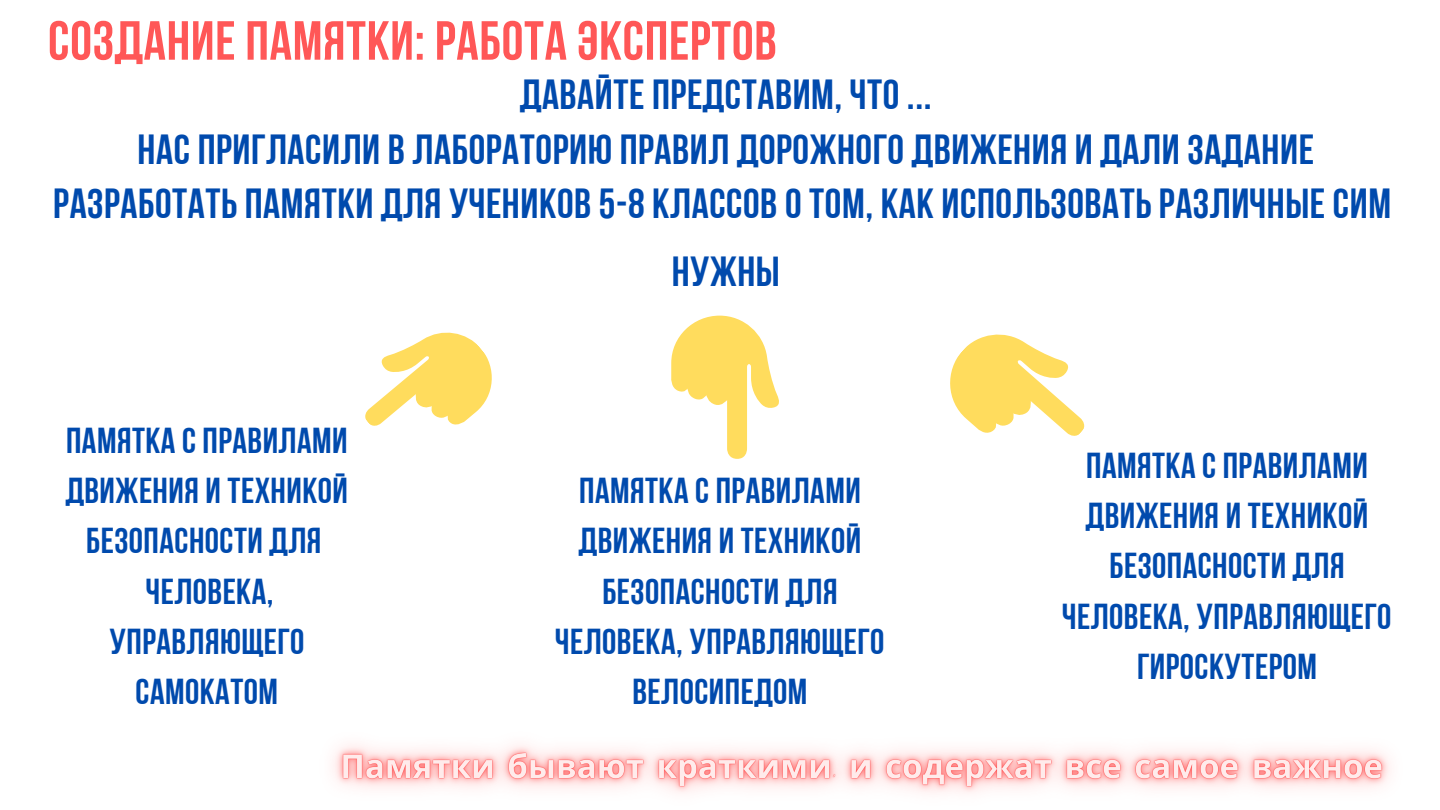
<style>
.page{position:relative;width:1440px;height:810px;background:#fff}
.page>*{position:absolute;margin:0;border:0;box-sizing:border-box;transform-origin:0 0}
.t1{font:55px "Bebas Neue Cyrillic";letter-spacing:.015em;color:#ff5757}
.t2{font:42px/54.7px "Bebas Neue Cyrillic";letter-spacing:.015em;color:#004aad;text-align:center}
.t3{font:36px/50.2px "Bebas Neue Cyrillic";letter-spacing:.015em;color:#004aad;text-align:center}
</style>
<div class="page">
<svg style="left:950px;top:334px;width:135px;height:102px"></svg>
<svg style="left:365px;top:332px;width:127px;height:94px"></svg>
<svg style="left:671px;top:316px;width:108px;height:143px"></svg>
<img style="left:333px;top:745px;width:1057px;height:48px">
<h1 class="t1" style="left:48px;top:18px;width:730px">создание памятки: работа экспертов</h1>
<p class="t2" style="left:53px;top:71px;width:1339px">Давайте представим, что ...<br>нас пригласили в лабораторию правил дорожного движения и дали задание разработать памятки для учеников 5-8 классов о том, как использовать различные сИМ</p>
<p class="t2" style="left:672px;top:248px;width:110px">нужны</p>
<p class="t3" style="left:66px;top:419px;width:284px">памятка с правилами движения и техникой безопасности для человека, управляющего самокатом</p>
<p class="t3" style="left:556px;top:469px;width:330px">памятка с правилами движения и техникой безопасности для человека, управляющего велосипедом</p>
<p class="t3" style="left:1063px;top:444px;width:330px">памятка с правилами движения и техникой безопасности для человека, управляющего гироскутером</p>
</div>
